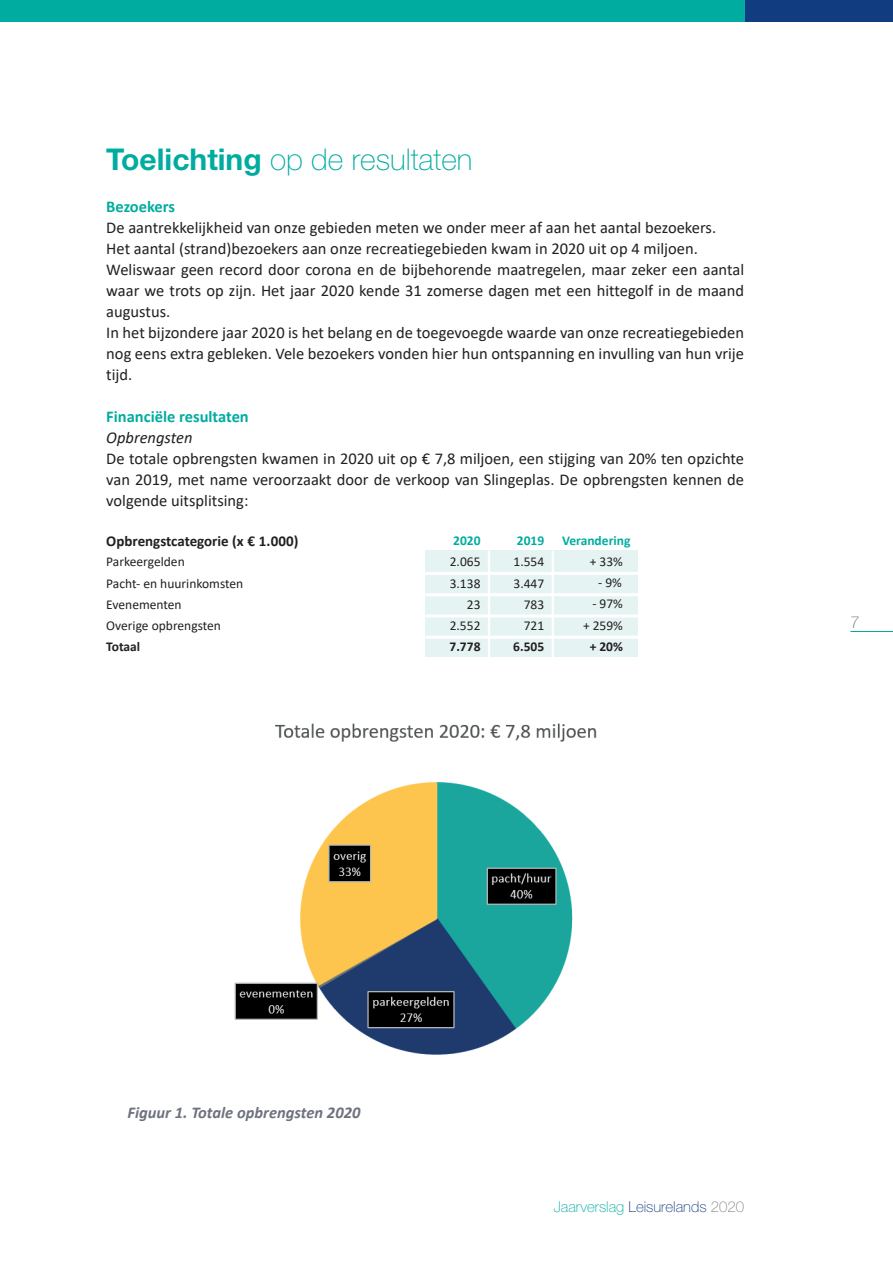
<style>
.page{position:relative;width:893px;height:1263px;background:#fff}
.page>*{position:absolute;margin:0;border:0;box-sizing:border-box;transform-origin:0 0}
.t1{font:100 30px "Helvetica Neue LT Std";color:#00aca0}
.t2{font:16.5px/21px "Calibri";color:#231f20}
.t3{font:700 16.5px "Calibri";color:#00aca0}
.t4{font:italic 700 16.5px "Calibri";color:#6d727e}
.t5{font:italic 16.5px "Calibri";color:#231f20}
.t6{font:100 16.5px "Helvetica Neue LT Std";color:#6d727e}
.t7{font:700 15px "Calibri";color:#231f20}
.t8{font:100 15px "Helvetica Neue LT Std";color:#113c7f}
.t9{font:13.5px/21.3px "Calibri";color:#231f20}
.t10{font:700 13.5px "Calibri";color:#231f20}
.t11{font:700 13.5px "Calibri";color:#00aca0}
.s1{font-weight:700}
.s2{color:#00aca0}
.s3{color:#7e8083}
</style>
<div class="page">
<div style="left:744px;top:0;width:149px;height:21px;background:#113c7f"></div>
<div style="left:0;top:0;width:744px;height:21px;background:#00aca0"></div>
<div style="left:425px;top:551px;width:213px;height:21px;background:#e5f4f3"></div>
<div style="left:425px;top:572px;width:213px;height:21px;background:#e5f4f3"></div>
<div style="left:425px;top:614px;width:213px;height:22px;background:#e5f4f3"></div>
<div style="left:425px;top:636px;width:213px;height:21px;background:#e5f4f3"></div>
<hr style="left:425px;top:572px;width:217px;height:3px;background:#fff">
<hr style="left:425px;top:636px;width:319px;height:3px;background:#fff">
<div style="left:425px;top:593px;width:213px;height:21px;background:#e5f4f3"></div>
<hr style="left:552px;top:551px;width:2px;height:108px;background:#fff">
<hr style="left:488px;top:551px;width:2px;height:107px;background:#fff">
<hr style="left:425px;top:593px;width:217px;height:3px;background:#fff">
<hr style="left:425px;top:614px;width:217px;height:3px;background:#fff">
<img style="left:234px;top:723px;width:363px;height:332px">
<hr style="left:850px;top:631px;width:43px;height:1px;background:#00aca0">
<h1 class="t1" style="left:106px;top:142px;width:368px"><span class="s1">Toelichting</span> op de resultaten</h1>
<p class="t3" style="left:106px;top:195px;width:70px">Bezoekers</p>
<p class="t2" style="left:106px;top:217px;width:639px">De aantrekkelijkheid van onze gebieden meten we onder meer af aan het aantal bezoekers.<br>Het aantal (strand)bezoekers aan onze recreatiegebieden kwam in 2020 uit op 4 miljoen.<br>Weliswaar geen record door corona en de bijbehorende maatregelen, maar zeker een aantal waar we trots op zijn. Het jaar 2020 kende 31 zomerse dagen met een hittegolf in de maand augustus.<br>In het bijzondere jaar 2020 is het belang en de toegevoegde waarde van onze recreatiegebieden nog eens extra gebleken. Vele bezoekers vonden hier hun ontspanning en invulling van hun vrije tijd.</p>
<p class="t3" style="left:106px;top:405px;width:144px">Financiële resultaten</p>
<p class="t5" style="left:106px;top:426px;width:88px">Opbrengsten</p>
<p class="t2" style="left:106px;top:448px;width:639px;text-align:justify">De totale opbrengsten kwamen in 2020 uit op € 7,8 miljoen, een stijging van 20% ten opzichte van 2019, met name veroorzaakt door de verkoop van Slingeplas. De opbrengsten kennen de volgende uitsplitsing:</p>
<p class="t7" style="left:106px;top:530px;width:194px">Opbrengstcategorie (x € 1.000)</p>
<p class="t9" style="left:106px;top:551px;width:139px">Parkeergelden<br>Pacht- en huurinkomsten<br>Evenementen<br>Overige opbrengsten</p>
<p class="t10" style="left:106px;top:637px;width:35px">Totaal</p>
<p class="t11" style="left:453px;top:531px;width:29px">2020</p>
<p class="t11" style="left:517px;top:531px;width:29px">2019</p>
<p class="t11" style="left:562px;top:531px;width:70px">Verandering</p>
<p class="t9" style="left:450px;top:551px;width:32px">2.065</p>
<p class="t9" style="left:513px;top:551px;width:32px">1.554<br>3.447</p>
<p class="t9" style="left:590px;top:551px;width:35px">+ 33%</p>
<p class="t9" style="left:598px;top:572px;width:25px">- 9%</p>
<p class="t9" style="left:583px;top:614px;width:41px">+ 259%</p>
<p class="t10" style="left:590px;top:637px;width:35px">+ 20%</p>
<p class="t9" style="left:450px;top:572px;width:32px;text-align:right">3.138<br>23</p>
<p class="t9" style="left:524px;top:593px;width:22px">783</p>
<p class="t9" style="left:592px;top:592px;width:32px">- 97%</p>
<p class="t9" style="left:450px;top:615px;width:32px">2.552</p>
<p class="t9" style="left:524px;top:615px;width:22px">721</p>
<p class="t10" style="left:449px;top:637px;width:32px">7.778</p>
<p class="t10" style="left:513px;top:637px;width:32px">6.505</p>
<p class="t6" style="left:850px;top:613px;width:11px">7</p>
<p class="t4" style="left:128px;top:1101px;width:234px">Figuur 1. Totale opbrengsten 2020</p>
<p class="t8" style="left:554px;top:1198px;width:192px"><span class="s2">Jaarverslag</span> Leisurelands <span class="s3">2020</span></p>
</div>
